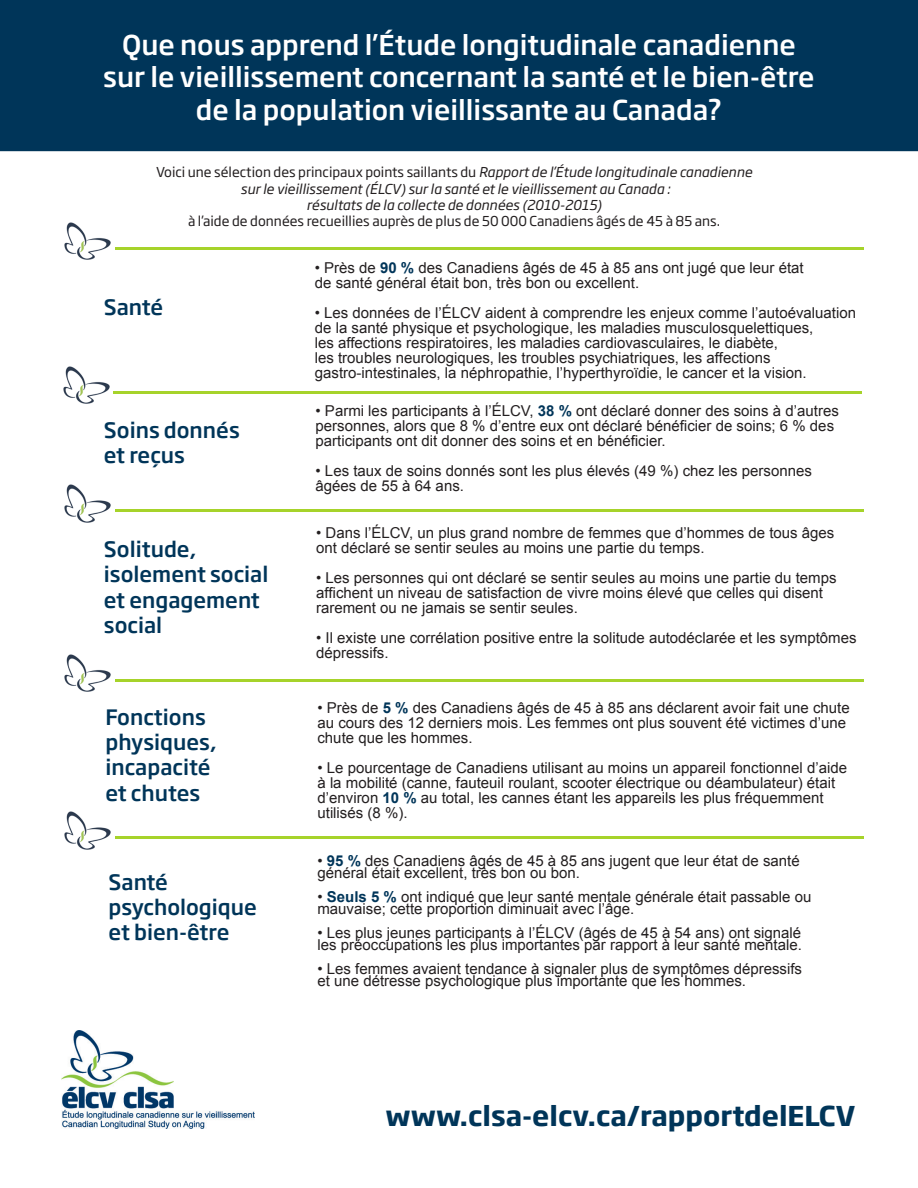
<style>
.page{position:relative;width:918px;height:1188px;background:#fff}
.page>*{position:absolute;margin:0;border:0;box-sizing:border-box;transform-origin:0 0}
.t1{font:500 27px "Soho Gothic Pro";color:#fff}
.t2{font:700 27px "Soho Gothic Pro";color:#003559}
.t3{font:500 21px/25.2px "Soho Gothic Pro";color:#003559}
.t4{font:15px/15px "Arial";color:#231f20}
.t5{font:13.5px "Soho Gothic Pro";color:#231f20}
.t6{font:italic 13.5px "Soho Gothic Pro";color:#231f20}
.s1{font-style:italic}
.s2{font-weight:700;color:#003559}
</style>
<div class="page">
<div style="left:0;top:0;width:918px;height:151px;background:#003559"></div>
<img style="left:61px;top:1030px;width:194px;height:98px">
<img style="left:64px;top:812px;width:47px;height:38px">
<hr style="left:115px;top:837px;width:748px;height:2px;background:#a6d32a">
<img style="left:64px;top:654px;width:47px;height:38px">
<hr style="left:115px;top:679px;width:748px;height:2px;background:#a6d32a">
<img style="left:64px;top:485px;width:47px;height:38px">
<hr style="left:115px;top:510px;width:748px;height:2px;background:#a6d32a">
<img style="left:63px;top:366px;width:47px;height:38px">
<hr style="left:113px;top:391px;width:749px;height:2px;background:#a6d32a">
<img style="left:64px;top:222px;width:47px;height:38px">
<hr style="left:115px;top:247px;width:748px;height:2px;background:#a6d32a">
<p class="t1" style="left:122px;top:23px;width:675px">Que nous apprend l’Étude longitudinale canadienne</p>
<p class="t1" style="left:103px;top:56px;width:713px">sur le vieillissement concernant la santé et le bien-être</p>
<p class="t1" style="left:196px;top:88px;width:528px">de la population vieillissante au Canada?</p>
<p class="t5" style="left:156px;top:162px;width:598px">Voici une sélection des principaux points saillants du <span class="s1">Rapport de l’Étude longitudinale canadienne</span></p>
<p class="t6" style="left:241px;top:178px;width:431px">sur le vieillissement (ÉLCV) sur la santé et le vieillissement au Canada :</p>
<p class="t6" style="left:307px;top:194px;width:297px">résultats de la collecte de données (2010-2015)</p>
<p class="t5" style="left:188px;top:211px;width:534px">à l’aide de données recueillies auprès de plus de 50 000 Canadiens âgés de 45 à 85 ans.</p>
<p class="t3" style="left:104px;top:293px;width:61px">Santé</p>
<p class="t3" style="left:104px;top:416px;width:137px">Soins donnés et reçus</p>
<p class="t3" style="left:104px;top:536px;width:94px">Solitude,</p>
<p class="t3" style="left:104px;top:561px;width:166px">isolement social</p>
<p class="t3" style="left:104px;top:586px;width:157px">et engagement</p>
<p class="t3" style="left:104px;top:611px;width:60px">social</p>
<p class="t3" style="left:105px;top:703px;width:102px">Fonctions</p>
<p class="t3" style="left:105px;top:729px;width:113px">physiques,</p>
<p class="t3" style="left:105px;top:754px;width:107px">incapacité</p>
<p class="t3" style="left:105px;top:779px;width:96px">et chutes</p>
<p class="t3" style="left:109px;top:868px;width:61px">Santé</p>
<p class="t3" style="left:109px;top:893px;width:150px">psychologique</p>
<p class="t3" style="left:109px;top:918px;width:122px">et bien-être</p>
<p class="t4" style="left:315px;top:260px;width:490px">• Près de <span class="s2">90 %</span> des Canadiens âgés de 45 à 85 ans ont jugé que leur état</p>
<p class="t4" style="left:315px;top:275px;width:326px">de santé général était bon, très bon ou excellent.</p>
<p class="t4" style="left:315px;top:305px;width:543px">• Les données de l’ÉLCV aident à comprendre les enjeux comme l’autoévaluation</p>
<p class="t4" style="left:315px;top:320px;width:500px">de la santé physique et psychologique, les maladies musculosquelettiques,</p>
<p class="t4" style="left:315px;top:335px;width:465px">les affections respiratoires, les maladies cardiovasculaires, le diabète,</p>
<p class="t4" style="left:315px;top:350px;width:457px">les troubles neurologiques, les troubles psychiatriques, les affections</p>
<p class="t4" style="left:315px;top:365px;width:493px">gastro-intestinales, la néphropathie, l’hyperthyroïdie, le cancer et la vision.</p>
<p class="t4" style="left:316px;top:403px;width:525px">• Parmi les participants à l’ÉLCV, <span class="s2">38 %</span> ont déclaré donner des soins à d’autres personnes, alors que 8 % d’entre eux ont déclaré bénéficier de soins; 6 % des participants ont dit donner des soins et en bénéficier.</p>
<p class="t4" style="left:316px;top:463px;width:498px">• Les taux de soins donnés sont les plus élevés (49 %) chez les personnes âgées de 55 à 64 ans.</p>
<p class="t4" style="left:316px;top:526px;width:520px">• Dans l’ÉLCV, un plus grand nombre de femmes que d’hommes de tous âges</p>
<p class="t4" style="left:316px;top:541px;width:390px">ont déclaré se sentir seules au moins une partie du temps.</p>
<p class="t4" style="left:316px;top:571px;width:522px">• Les personnes qui ont déclaré se sentir seules au moins une partie du temps affichent un niveau de satisfaction de vivre moins élevé que celles qui disent rarement ou ne jamais se sentir seules.</p>
<p class="t4" style="left:316px;top:631px;width:542px">• Il existe une corrélation positive entre la solitude autodéclarée et les symptômes dépressifs.</p>
<p class="t4" style="left:317px;top:701px;width:534px">• Près de <span class="s2">5 %</span> des Canadiens âgés de 45 à 85 ans déclarent avoir fait une chute au cours des 12 derniers mois. Les femmes ont plus souvent été victimes d’une chute que les hommes.</p>
<p class="t4" style="left:317px;top:761px;width:531px">• Le pourcentage de Canadiens utilisant au moins un appareil fonctionnel d’aide à la mobilité (canne, fauteuil roulant, scooter électrique ou déambulateur) était d’environ <span class="s2">10 %</span> au total, les cannes étant les appareils les plus fréquemment utilisés (8 %).</p>
<p class="t4" style="left:317px;top:853px;width:484px">• <span class="s2">95 %</span> des Canadiens âgés de 45 à 85 ans jugent que leur état de santé</p>
<p class="t4" style="left:317px;top:865px;width:264px">général était excellent, très bon ou bon.</p>
<p class="t4" style="left:317px;top:889px;width:495px">• <span class="s2">Seuls 5 %</span> ont indiqué que leur santé mentale générale était passable ou</p>
<p class="t4" style="left:317px;top:901px;width:318px">mauvaise; cette proportion diminuait avec l’âge.</p>
<p class="t4" style="left:317px;top:925px;width:485px">• Les plus jeunes participants à l’ÉLCV (âgés de 45 à 54 ans) ont signalé</p>
<p class="t4" style="left:317px;top:937px;width:486px">les préoccupations les plus importantes par rapport à leur santé mentale.</p>
<p class="t4" style="left:317px;top:961px;width:486px">• Les femmes avaient tendance à signaler plus de symptômes dépressifs</p>
<p class="t4" style="left:317px;top:973px;width:430px">et une détresse psychologique plus importante que les hommes.</p>
<p class="t2" style="left:386px;top:1094px;width:472px">www.clsa-elcv.ca/rapportdelELCV</p>
</div>
